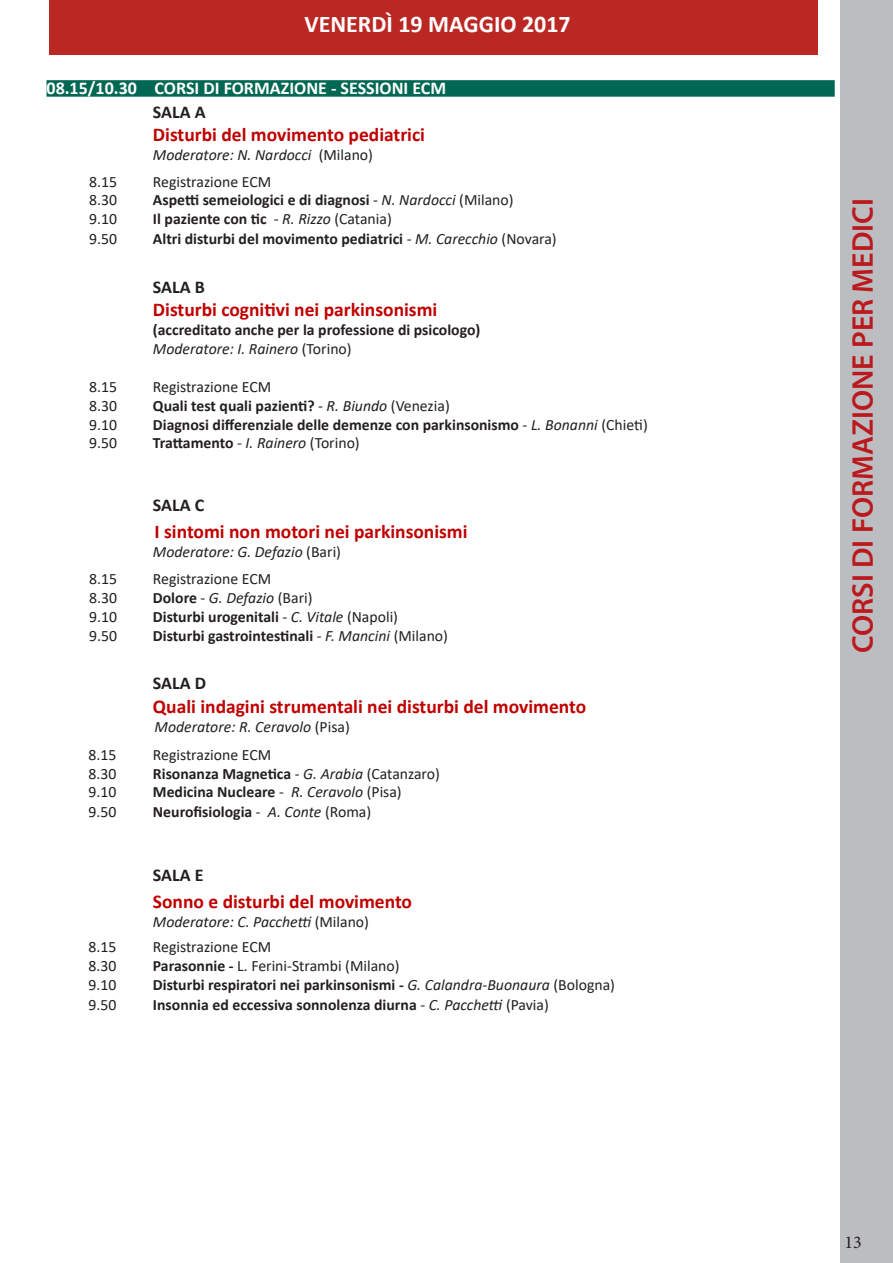
<style>
.page{position:relative;width:893px;height:1263px;background:#fff}
.page>*{position:absolute;margin:0;border:0;box-sizing:border-box;transform-origin:0 0}
.t1{font:600 30px "Myriad Pro";color:#ba191e}
.Normale{font:700 24px "Calibri";color:#fff}
.Normale-2{font:700 19.5px "Calibri";color:#c00000}
.Normale-3{font:700 18px "Calibri";color:#fff}
.Normale-4{font:700 18px "Calibri";color:#231f20}
.t2{font:18px "Minion Pro";color:#231f20}
.Normale-5{font:700 15.75px/18.9px "Calibri";color:#231f20}
.Normale-6{font:15.75px "Calibri";color:#231f20}
.Normale-7{font:italic 15.75px "Calibri";color:#231f20}
.s1{font-style:normal}
.s2{font-weight:400;font-style:italic}
.s3{font-weight:400}
.s4{font-weight:700;font-style:normal}
.s5{font-weight:700}
</style>
<div class="page">
<div style="left:47px;top:80px;width:788px;height:17px;background:#006753"></div>
<div style="left:49px;top:0;width:769px;height:54px;background:#bb2824"></div>
<div style="left:841px;top:0;width:52px;height:1263px;background:#bcbdc0"></div>
<p class="Normale" style="left:305px;top:7px;width:268px">VENERDÌ 19 MAGGIO 2017</p>
<p class="Normale-3" style="left:47px;top:76px;width:401px">08.15/10.30 CORSI DI FORMAZIONE - SESSIONI ECM</p>
<p class="Normale-4" style="left:153px;top:99px;width:54px">SALA A</p>
<p class="Normale-2" style="left:153px;top:121px;width:274px">Disturbi del movimento pediatrici</p>
<p class="Normale-7" style="left:153px;top:144px;width:222px">Moderatore: N. Nardocci <span class="s1">(Milano)</span></p>
<p class="Normale-6" style="left:89px;top:170px;width:29px">8.15</p>
<p class="Normale-6" style="left:153px;top:170px;width:120px">Registrazione ECM</p>
<p class="Normale-6" style="left:89px;top:189px;width:29px">8.30</p>
<p class="Normale-5" style="left:153px;top:191px;width:362px">Aspetti semeiologici e di diagnosi <span class="s2">- N. Nardocci</span> <span class="s3">(Milano)</span></p>
<p class="Normale-6" style="left:89px;top:208px;width:29px">9.10</p>
<p class="Normale-5" style="left:153px;top:209px;width:240px">Il paziente con tic <span class="s2">- R. Rizzo</span> <span class="s3">(Catania)</span></p>
<p class="Normale-6" style="left:89px;top:228px;width:29px">9.50</p>
<p class="Normale-5" style="left:153px;top:229px;width:405px">Altri disturbi del movimento pediatrici <span class="s2">- M. Carecchio</span> <span class="s3">(Novara)</span></p>
<p class="Normale-4" style="left:153px;top:274px;width:53px">SALA B</p>
<p class="Normale-2" style="left:153px;top:296px;width:286px">Disturbi cognitivi nei parkinsonismi</p>
<p class="Normale-5" style="left:153px;top:320px;width:329px">(accreditato anche per la professione di psicologo)<br><span class="s2">Moderatore: I. Rainero</span> <span class="s3">(Torino)</span></p>
<p class="Normale-6" style="left:89px;top:376px;width:29px">8.15</p>
<p class="Normale-6" style="left:153px;top:376px;width:120px">Registrazione ECM</p>
<p class="Normale-6" style="left:89px;top:394px;width:29px">8.30</p>
<p class="Normale-5" style="left:153px;top:396px;width:298px">Quali test quali pazienti? <span class="s2">- R. Biundo</span> <span class="s3">(Venezia)</span></p>
<p class="Normale-6" style="left:89px;top:413px;width:29px">9.10</p>
<p class="Normale-5" style="left:153px;top:415px;width:496px">Diagnosi differenziale delle demenze con parkinsonismo <span class="s2">- L. Bonanni</span> <span class="s3">(Chieti)</span></p>
<p class="Normale-6" style="left:89px;top:431px;width:29px">9.50</p>
<p class="Normale-5" style="left:153px;top:433px;width:208px">Trattamento <span class="s2">- I. Rainero</span> <span class="s3">(Torino)</span></p>
<p class="Normale-4" style="left:153px;top:492px;width:53px">SALA C</p>
<p class="Normale-2" style="left:155px;top:518px;width:315px">I sintomi non motori nei parkinsonismi</p>
<p class="Normale-7" style="left:153px;top:541px;width:190px">Moderatore: G. Defazio <span class="s1">(Bari)</span></p>
<p class="Normale-6" style="left:89px;top:568px;width:29px">8.15</p>
<p class="Normale-6" style="left:153px;top:568px;width:120px">Registrazione ECM</p>
<p class="Normale-6" style="left:89px;top:587px;width:29px">8.30</p>
<p class="Normale-7" style="left:153px;top:587px;width:161px"><span class="s4">Dolore</span> <span class="s1">-</span> G. Defazio <span class="s1">(Bari)</span></p>
<p class="Normale-6" style="left:89px;top:606px;width:29px">9.10</p>
<p class="Normale-5" style="left:153px;top:607px;width:247px">Disturbi urogenitali <span class="s3">-</span> <span class="s2">C. Vitale</span> <span class="s3">(Napoli)</span></p>
<p class="Normale-6" style="left:89px;top:625px;width:29px">9.50</p>
<p class="Normale-5" style="left:153px;top:626px;width:297px">Disturbi gastrointestinali <span class="s3">-</span> <span class="s2">F. Mancini</span> <span class="s3">(Milano)</span></p>
<p class="Normale-4" style="left:153px;top:671px;width:55px">SALA D</p>
<p class="Normale-2" style="left:153px;top:692px;width:435px">Quali indagini strumentali nei disturbi del movimento</p>
<p class="Normale-7" style="left:155px;top:715px;width:197px">Moderatore: R. Ceravolo <span class="s1">(Pisa)</span></p>
<p class="Normale-6" style="left:89px;top:743px;width:29px">8.15</p>
<p class="Normale-6" style="left:153px;top:743px;width:120px">Registrazione ECM</p>
<p class="Normale-6" style="left:89px;top:762px;width:29px">8.30</p>
<p class="Normale-5" style="left:153px;top:764px;width:289px">Risonanza Magnetica <span class="s3">-</span> <span class="s2">G. Arabia</span> <span class="s3">(Catanzaro)</span></p>
<p class="Normale-6" style="left:89px;top:781px;width:29px">9.10</p>
<p class="Normale-5" style="left:153px;top:782px;width:250px">Medicina Nucleare <span class="s3">-</span> <span class="s2">R. Ceravolo</span> <span class="s3">(Pisa)</span></p>
<p class="Normale-6" style="left:89px;top:801px;width:29px">9.50</p>
<p class="Normale-5" style="left:153px;top:802px;width:220px">Neurofisiologia <span class="s3">-</span> <span class="s2">A. Conte</span> <span class="s3">(Roma)</span></p>
<p class="Normale-4" style="left:153px;top:862px;width:52px">SALA E</p>
<p class="Normale-2" style="left:153px;top:887px;width:261px">Sonno e disturbi del movimento</p>
<p class="Normale-7" style="left:153px;top:910px;width:218px">Moderatore: C. Pacchetti <span class="s1">(Milano)</span></p>
<p class="Normale-6" style="left:89px;top:936px;width:29px">8.15</p>
<p class="Normale-6" style="left:153px;top:936px;width:120px">Registrazione ECM</p>
<p class="Normale-6" style="left:89px;top:955px;width:29px">8.30</p>
<p class="Normale-6" style="left:153px;top:955px;width:248px"><span class="s5">Parasonnie -</span> L. Ferini-Strambi (Milano)</p>
<p class="Normale-6" style="left:89px;top:974px;width:29px">9.10</p>
<p class="Normale-5" style="left:153px;top:975px;width:464px">Disturbi respiratori nei parkinsonismi - <span class="s2">G. Calandra-Buonaura</span> <span class="s3">(Bologna)</span></p>
<p class="Normale-6" style="left:89px;top:994px;width:29px">9.50</p>
<p class="Normale-5" style="left:153px;top:995px;width:397px">Insonnia ed eccessiva sonnolenza diurna <span class="s3">-</span> <span class="s2">C. Pacchetti</span> <span class="s3">(Pavia)</span></p>
<p class="t1" style="left:844px;top:653px;width:456px;rotate:-90deg">CORSI DI FORMAZIONE PER MEDICI</p>
<p class="t2" style="left:844px;top:1230px;width:19px">13</p>
</div>
